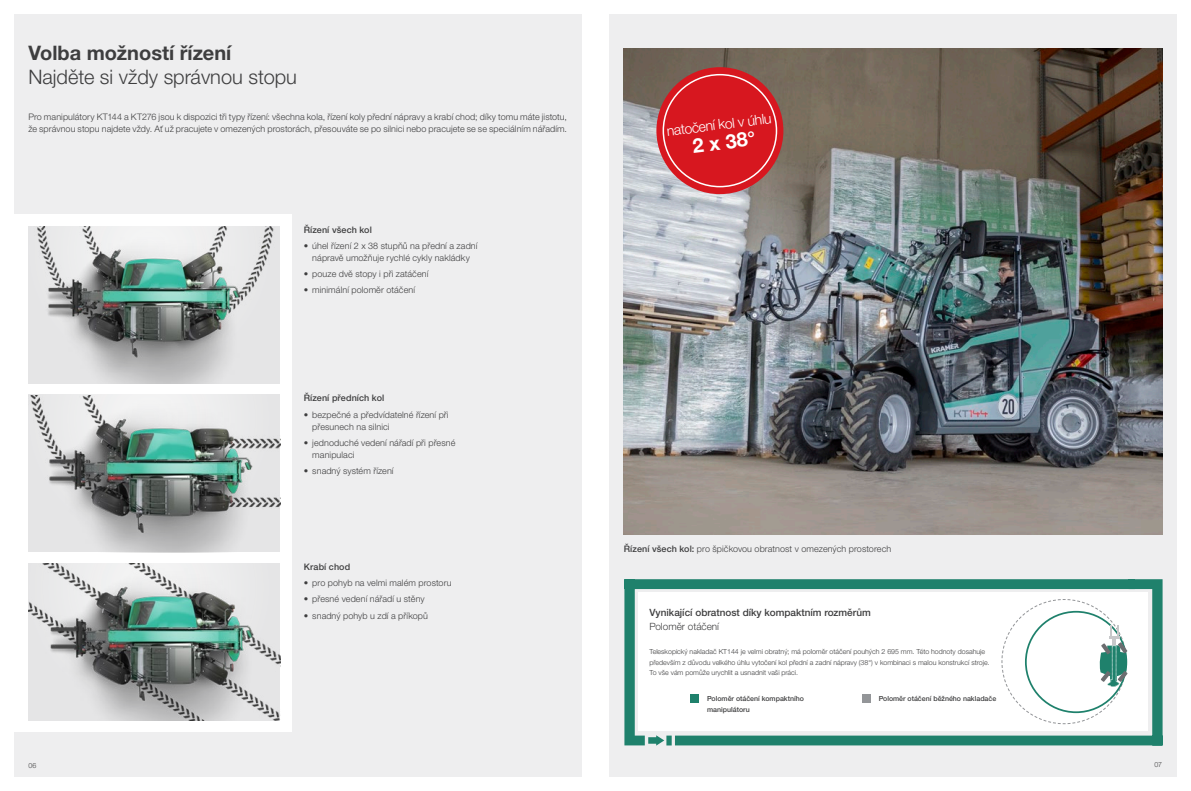
<style>
.page{position:relative;width:1191px;height:791px;background:#fff}
.page>*{position:absolute;margin:0;border:0;box-sizing:border-box;transform-origin:0 0}
.t1{font:300 20px "Helvetica Neue LTW1 G";color:#3e3e3f}
.t2{font:700 20px "Helvetica Neue LTW1 G";color:#3e3e3f}
.t3{font:700 20px "Helvetica Neue LTW1 G";color:#fff}
.t4{font:300 14px "Helvetica Neue LTW1 G";color:#fff}
.t5{font:500 10px "Helvetica Neue LTW1 G";color:#3e3e3f}
.t6{font:300 10px "Helvetica Neue LTW1 G";color:#3e3e3f}
.t7{font:300 9px/12px "Helvetica Neue LTW1 G";letter-spacing:.01em;color:#3e3e3f}
.t8{font:500 9px "Helvetica Neue LTW1 G";letter-spacing:.01em;color:#3e3e3f}
.t9{font:300 7px/10.5px "Helvetica Neue LTW1 G";color:#3e3e3f}
.t10{font:500 7px/11px "Helvetica Neue LTW1 G";color:#3e3e3f}
.s1{font-weight:500}
</style>
<div class="page">
<div style="left:14px;top:14px;width:567px;height:763px;background:#eeeeef"></div>
<div style="left:609px;top:14px;width:567px;height:763px;background:#eeeeef"></div>
<img style="left:624px;top:48px;width:538px;height:486px">
<div style="left:656px;top:67px;width:127px;height:127px;background:#d7171f;border-radius:50%"></div>
<div style="left:662px;top:74px;width:115px;height:113px;border:2px solid #fff;border-radius:50%"></div>
<div style="left:0;top:214px;width:292px;height:518px;background:#fff"></div>
<img style="left:28px;top:226px;width:252px;height:157px">
<img style="left:28px;top:395px;width:252px;height:157px">
<img style="left:28px;top:563px;width:252px;height:157px">
<svg style="left:624px;top:579px;width:538px;height:166px;background:#d5e7e3"></svg>
<svg style="left:648px;top:735px;width:23px;height:11px"></svg>
<div style="left:861px;top:694px;width:9px;height:8px;background:#939598"></div>
<div style="left:690px;top:694px;width:8px;height:8px;background:#1f816c"></div>
<svg style="left:1001px;top:598px;width:126px;height:127px;background:#ebf2f0"></svg>
<h1 class="t2" style="left:28px;top:41px;width:204px">Volba možností řízení</h1>
<h1 class="t1" style="left:28px;top:65px;width:270px">Najděte si vždy správnou stopu</h1>
<p class="t7" style="left:28px;top:111px;width:540px">Pro manipulátory KT144 a KT276 jsou k dispozici tři typy řízení: všechna kola, řízení koly přední nápravy a krabí chod; díky tomu máte jistotu, že správnou stopu najdete vždy. Ať už pracujete v omezených prostorách, přesouváte se po silnici nebo pracujete se se speciálním nářadím.</p>
<p class="t8" style="left:304px;top:224px;width:70px">Řízení všech kol</p>
<p class="t7" style="left:304px;top:240px;width:175px;text-align:center">• úhel řízení 2 x 38 stupňů na přední a zadní nápravě umožňuje rychlé cykly nakládky</p>
<p class="t7" style="left:304px;top:268px;width:126px">• pouze dvě stopy i při zatáčení</p>
<p class="t7" style="left:304px;top:284px;width:113px">• minimální poloměr otáčení</p>
<p class="t8" style="left:304px;top:393px;width:82px">Řízení předních kol</p>
<p class="t7" style="left:312px;top:408px;width:138px;text-indent:-9px">• bezpečné a předvídatelné řízení při přesunech na silnici</p>
<p class="t7" style="left:312px;top:437px;width:145px;text-indent:-9px">• jednoduché vedení nářadí při přesné manipulaci</p>
<p class="t7" style="left:304px;top:465px;width:91px">• snadný systém řízení</p>
<p class="t8" style="left:304px;top:561px;width:48px">Krabí chod</p>
<p class="t7" style="left:304px;top:577px;width:149px">• pro pohyb na velmi malém prostoru</p>
<p class="t7" style="left:304px;top:593px;width:122px">• přesné vedení nářadí u stěny</p>
<p class="t7" style="left:304px;top:609px;width:126px">• snadný pohyb u zdí a příkopů</p>
<h2 class="t4" style="left:666px;top:122px;width:107px;rotate:-7deg">natočení kol v úhlu</h2>
<h1 class="t3" style="left:691px;top:133px;width:65px;rotate:-7deg">2 x 38°</h1>
<p class="t7" style="left:624px;top:543px;width:269px"><span class="s1">Řízení všech kol:</span> pro špičkovou obratnost v omezených prostorech</p>
<p class="t7" style="left:697px;top:543px;width:230px">výborná schopnost manévrování ve stísněných prostorech</p>
<p class="t5" style="left:649px;top:607px;width:223px">Vynikající obratnost díky kompaktním rozměrům</p>
<p class="t6" style="left:649px;top:620px;width:71px">Poloměr otáčení</p>
<p class="t9" style="left:649px;top:646px;width:342px">Teleskopický nakladač KT144 je velmi obratný; má poloměr otáčení pouhých 2 695 mm. Této hodnoty dosahuje především z důvodu velkého úhlu vytočení kol přední a zadní nápravy (38°) v kombinaci s malou konstrukcí stroje.<br>To vše vám pomůže urychlit a usnadnit vaši práci.</p>
<p class="t10" style="left:707px;top:693px;width:98px">Poloměr otáčení kompaktního manipulátoru</p>
<p class="t10" style="left:878px;top:693px;width:119px">Poloměr otáčení běžného nakladače</p>
<p class="t9" style="left:28px;top:760px;width:9px">06</p>
<p class="t9" style="left:1154px;top:759px;width:9px">07</p>
</div>
